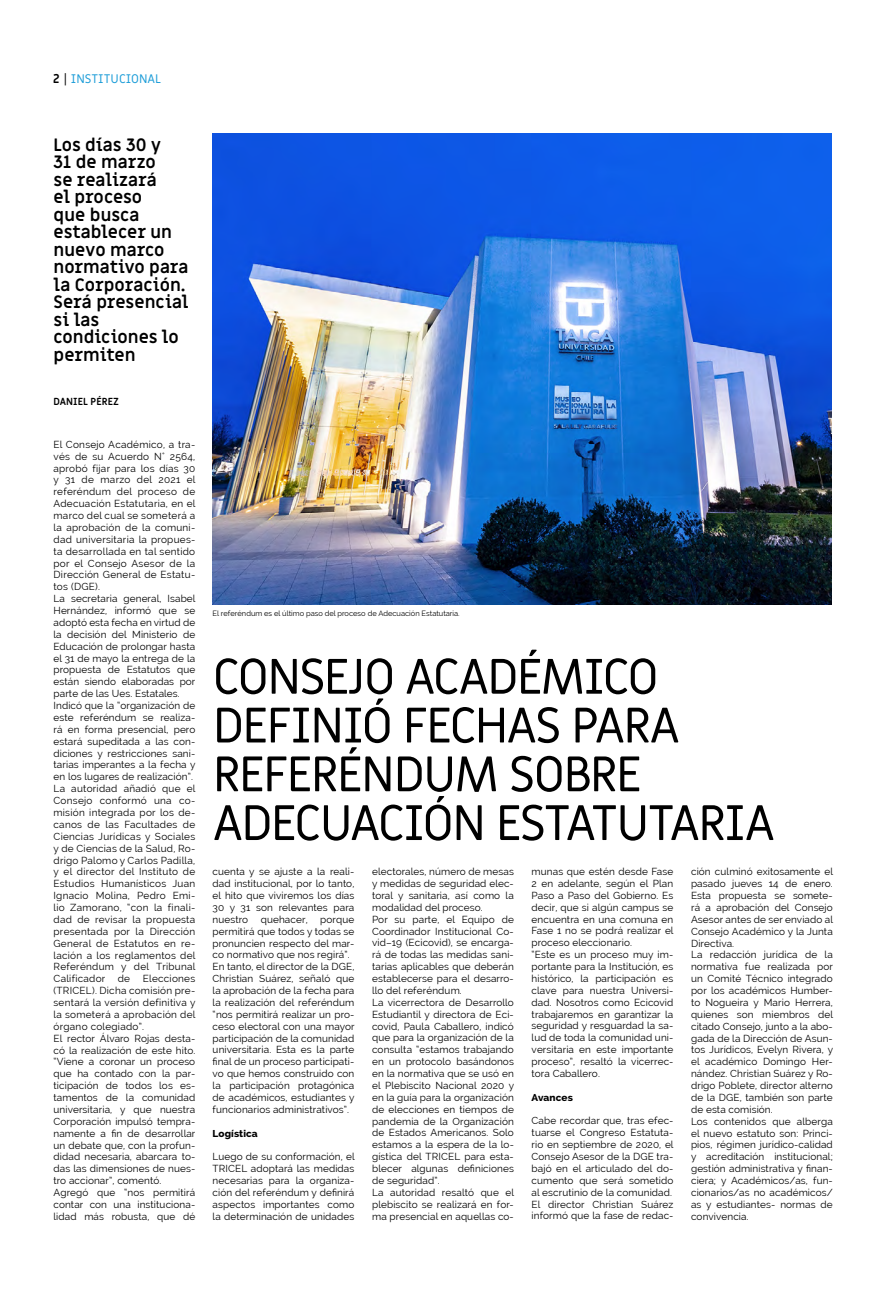
<style>
.page{position:relative;width:886px;height:1294px;background:#fff}
.page>*{position:absolute;margin:0;border:0;box-sizing:border-box;transform-origin:0 0}
.t1{font:50px/48.8px "Miriam Libre";letter-spacing:-.04em;color:#000}
.t2{font:700 17.5px/17.5px "Miriam Libre";letter-spacing:-.005em;color:#000}
.t3{font:12.5px "Miriam Libre";color:#1d9dd8}
.t4{font:10px/11.9px "Raleway";letter-spacing:.01em;color:#000}
.t5{font:800 10px "Raleway";letter-spacing:.01em;color:#000}
.t6{font:700 10px "Miriam Libre";color:#000}
.t7{font:7.5px "Raleway";color:#000}
.s1{font-weight:700;color:#000}
.s2{color:#000}
</style>
<div class="page">
<img style="left:213px;top:134px;width:618px;height:471px">
<p class="t3" style="left:53px;top:71px;width:110px"><span class="s1">2</span> <span class="s2">|</span> INSTITUCIONAL</p>
<h2 class="t2" style="left:54px;top:137px;width:137px">Los días 30 y<br>31 de marzo<br>se realizará<br>el proceso<br>que busca establecer un nuevo marco normativo para la Corporación.<br>Será presencial si las condiciones lo permiten</h2>
<p class="t6" style="left:54px;top:395px;width:67px">DANIEL PÉREZ</p>
<p class="t4" style="left:54px;top:438px;width:144px">El Consejo Académico, a tra&shy;vés de su Acuerdo N° 2564, aprobó fijar para los días 30 y 31 de marzo del 2021 el referéndum del proceso de<br>Adecuación Estatutaria, en el marco del cual se someterá a la aprobación de la comuni&shy;dad universitaria la propues&shy;ta desarrollada en tal sentido por el Consejo Asesor de la<br>Dirección General de Estatu&shy;tos (DGE).<br>La secretaria general, Isabel<br>Hernández, informó que se adoptó esta fecha en virtud de la decisión del Ministerio de<br>Educación de prolongar hasta el 31 de mayo la entrega de la propuesta de Estatutos que están siendo elaboradas por parte de las Ues. Estatales.<br>Indicó que la “organización de este referéndum se realiza&shy;rá en forma presencial, pero estará supeditada a las con&shy;diciones y restricciones sani&shy;tarias imperantes a la fecha y en los lugares de realización”.<br>La autoridad añadió que el<br>Consejo conformó una co&shy;misión integrada por los de&shy;canos de las Facultades de<br>Ciencias Jurídicas y Sociales y de Ciencias de la Salud, Ro&shy;drigo Palomo y Carlos Padilla, y el director del Instituto de<br>Estudios Humanísticos Juan<br>Ignacio Molina, Pedro Emi&shy;lio Zamorano, “con la finali&shy;dad de revisar la propuesta presentada por la Dirección<br>General de Estatutos en re&shy;lación a los reglamentos del<br>Referéndum y del Tribunal<br>Calificador de</p>
<p class="t4" style="left:54px;top:972px;width:144px;text-indent:89px">Elecciones (TRICEL). Dicha comisión pre&shy;sentará la versión definitiva y la someterá a aprobación del órgano colegiado”.<br>El rector Álvaro Rojas desta&shy;có la realización de este hito. “Viene a coronar un proceso que ha contado con la par&shy;ticipación de todos los es&shy;tamentos de la comunidad universitaria, y que nuestra<br>Corporación impulsó tempra&shy;namente a fin de desarrollar un debate que, con la profun&shy;didad necesaria, abarcara to&shy;das las dimensiones de nues&shy;tro accionar”, comentó.<br>Agregó que “nos permitirá contar con una instituciona&shy;lidad más robusta, que dé</p>
<p class="t7" style="left:213px;top:609px;width:249px">El referéndum es el último paso del proceso de Adecuación Estatutaria.</p>
<h1 class="t1" style="left:213px;top:654px;width:564px">CONSEJO ACADÉMICO<br>DEFINIÓ FECHAS PARA<br>REFERÉNDUM SOBRE<br>ADECUACIÓN ESTATUTARIA</h1>
<p class="t4" style="left:213px;top:865px;width:143px;text-align:justify">cuenta y se ajuste a la reali&shy;dad institucional, por lo tanto, el hito que viviremos los días 30 y 31 son relevantes para nuestro</p>
<p class="t4" style="left:372px;top:865px;width:144px">electorales, número de mesas y medidas de seguridad elec&shy;toral y sanitaria, así como la modalidad del proceso.<br>Por su parte, el Equipo de<br>Coordinador Institucional Co&shy;vid–19 (Ecicovid), se encarga&shy;rá de todas las medidas sani&shy;tarias aplicables que deberán establecerse para el desarro&shy;llo del referéndum.<br>La vicerrectora de Desarrollo<br>Estudiantil y directora de Eci&shy;covid, Paula Caballero, indicó que para la organización de la consulta “estamos trabajando en un protocolo basándonos en la normativa que se usó en el Plebiscito Nacional 2020 y en la guía para la organización de elecciones en tiempos de pandemia de la Organización de Estados Americanos. Solo estamos a la espera de la lo&shy;gística del TRICEL para esta&shy;blecer algunas definiciones de seguridad”.<br>La autoridad resaltó que el plebiscito se realizará en for&shy;ma presencial en aquellas co-</p>
<p class="t4" style="left:531px;top:865px;width:144px">munas que estén desde Fase<br>2 en adelante, según el Plan<br>Paso a Paso del Gobierno. Es decir, que si algún campus se encuentra en una comuna en<br>Fase 1 no se podrá realizar el proceso eleccionario.<br>“Este es un proceso muy im&shy;portante para la Institución, es histórico, la participación es clave para nuestra Universi&shy;dad. Nosotros como Ecicovid trabajaremos en garantizar la seguridad y resguardad la sa&shy;lud de toda la comunidad uni&shy;versitaria en este importante proceso”, resaltó la vicerrec&shy;tora Caballero.</p>
<p class="t4" style="left:691px;top:865px;width:144px">ción culminó exitosamente el pasado jueves 14 de enero.<br>Esta propuesta se somete&shy;rá a aprobación del Consejo<br>Asesor antes de ser enviado al<br>Consejo Académico y la Junta<br>Directiva.<br>La redacción jurídica de la normativa fue realizada por un Comité Técnico integrado por los académicos Humber&shy;to Nogueira y Mario Herrera, quienes son miembros del citado Consejo, junto a la abo&shy;gada de la Dirección de Asun&shy;tos Jurídicos, Evelyn Rivera, y el académico Domingo Her&shy;nández. Christian Suárez y Ro&shy;drigo Poblete, director alterno de la DGE, también son parte de esta comisión.<br>Los contenidos que alberga el nuevo estatuto son: Princi&shy;pios, régimen jurídico-calidad y acreditación institucional; gestión administrativa y finan&shy;ciera; y Académicos/as, fun&shy;cionarios/as no académicos/ as y estudiantes- normas de convivencia.</p>
<p class="t4" style="left:261px;top:913px;width:48px">quehacer,</p>
<p class="t4" style="left:213px;top:913px;width:144px;text-indent:108px">porque permitirá que todos y todas se pronuncien respecto del mar&shy;co normativo que nos regirá”.<br>En tanto, el director de la DGE,<br>Christian Suárez, señaló que la aprobación de la fecha para la realización del referéndum “nos permitirá realizar un pro&shy;ceso electoral con una mayor participación de la comunidad universitaria. Esta es la parte final de un proceso participati&shy;vo que hemos construido con la participación protagónica de académicos, estudiantes y funcionarios administrativos”.</p>
<p class="t5" style="left:213px;top:1127px;width:47px">Logística</p>
<p class="t4" style="left:213px;top:1150px;width:144px;text-align:justify">Luego de su conformación, el TRICEL adoptará las medidas necesarias para la organiza&shy;ción del referéndum y definirá aspectos importantes como la determinación de unidades</p>
<p class="t5" style="left:531px;top:1091px;width:43px">Avances</p>
<p class="t4" style="left:531px;top:1114px;width:144px">Cabe recordar que, tras efec&shy;tuarse el Congreso Estatuta&shy;rio en septiembre de 2020, el<br>Consejo Asesor de la DGE tra&shy;bajó en el articulado del do&shy;cumento que será sometido al escrutinio de la comunidad.<br>El director Christian Suárez informó que la fase de redac-</p>
</div>
